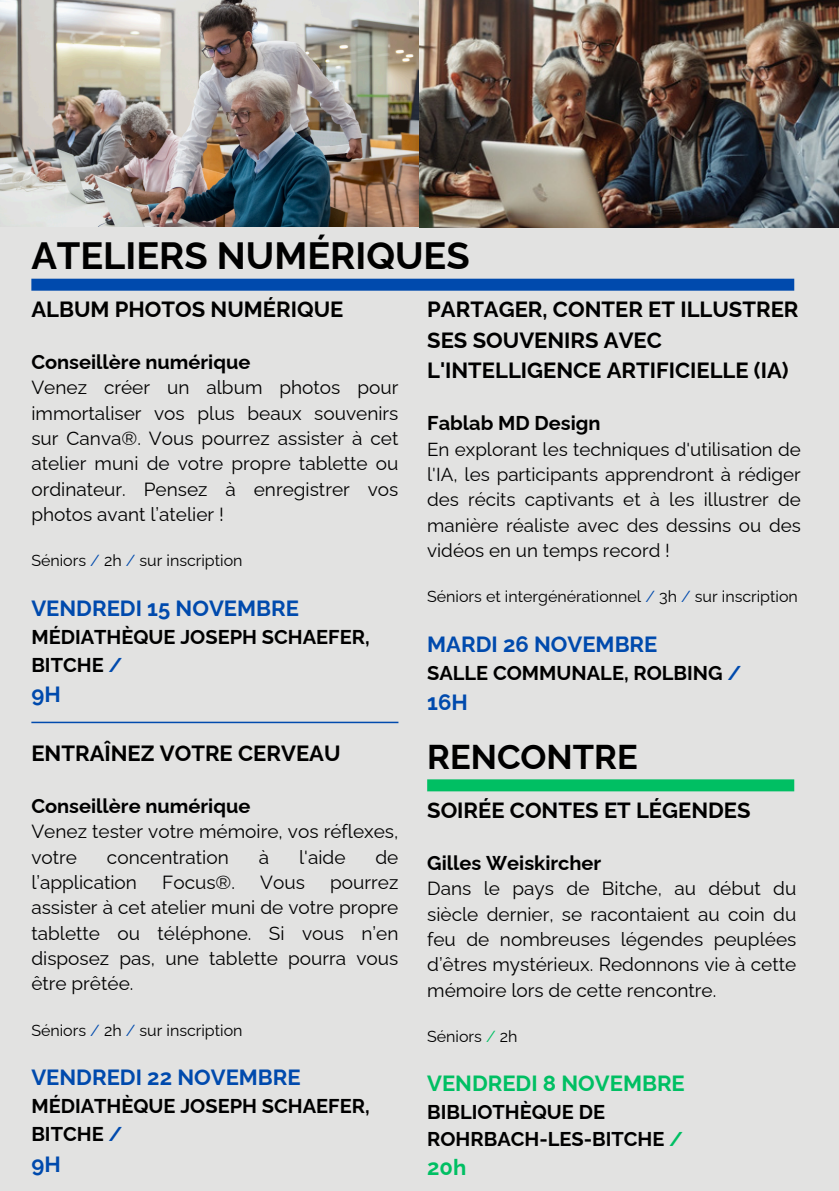
<style>
.page{position:relative;width:839px;height:1191px;background:#fff}
.page>*{position:absolute;margin:0;border:0;box-sizing:border-box;transform-origin:0 0}
.t1{font:700 38px "Raleway";color:#000}
.t2{font:700 34.4px "Raleway";color:#000}
.t3{font:700 22px/30.6px "Raleway";color:#000}
.t4{font:700 22px "Raleway";color:#004aad}
.t5{font:700 22px "Raleway";color:#00bf63}
.t6{font:700 20px/28px "Raleway";color:#000}
.t7{font:19px/25.4px "Raleway";color:#000;text-align:justify}
.t8{font:18.8px/25.4px "Raleway";color:#000;text-align:justify}
.t9{font:16px "Raleway";color:#000}
.s1{color:#004aad}
.s2{color:#00bf63}
</style>
<div class="page">
<div style="left:0;top:0;width:838px;height:1191px;background:#e2e2e1"></div>
<img style="left:0;top:0;width:838px;height:228px">
<div style="left:31px;top:279px;width:763px;height:12px;background:#004aad"></div>
<div style="left:427px;top:779px;width:367px;height:12px;background:#00bf63"></div>
<hr style="left:31px;top:722px;width:367px;height:1px;background:#004aad">
<h1 class="t1" style="left:31px;top:233px;width:440px">ATELIERS NUMÉRIQUES</h1>
<p class="t3" style="left:31px;top:294px;width:313px">ALBUM PHOTOS NUMÉRIQUE</p>
<p class="t6" style="left:31px;top:348px;width:220px">Conseillère numérique</p>
<p class="t7" style="left:31px;top:375px;width:368px">Venez créer un album photos pour immortaliser vos plus beaux souvenirs sur Canva®. Vous pourrez assister à cet atelier muni de votre propre tablette ou ordinateur. Pensez à enregistrer vos photos avant l’atelier !</p>
<p class="t9" style="left:31px;top:551px;width:213px">Séniors <span class="s1">/</span> 2h <span class="s1">/</span> sur inscription</p>
<p class="t4" style="left:31px;top:595px;width:269px">VENDREDI 15 NOVEMBRE</p>
<p class="t6" style="left:31px;top:623px;width:340px">MÉDIATHÈQUE JOSEPH SCHAEFER,<br>BITCHE <span class="s1">/</span></p>
<p class="t4" style="left:31px;top:682px;width:31px">9H</p>
<p class="t3" style="left:31px;top:738px;width:310px">ENTRAÎNEZ VOTRE CERVEAU</p>
<p class="t6" style="left:31px;top:792px;width:220px">Conseillère numérique</p>
<p class="t7" style="left:31px;top:819px;width:368px">Venez tester votre mémoire, vos réflexes, votre</p>
<p class="t7" style="left:107px;top:844px;width:123px">concentration</p>
<p class="t7" style="left:259px;top:844px;width:12px">à</p>
<p class="t7" style="left:299px;top:844px;width:48px">l'aide</p>
<p class="t7" style="left:375px;top:844px;width:24px">de</p>
<p class="t7" style="left:31px;top:870px;width:107px">l’application</p>
<p class="t7" style="left:162px;top:870px;width:74px">Focus®.</p>
<p class="t7" style="left:260px;top:870px;width:46px">Vous</p>
<p class="t7" style="left:31px;top:870px;width:368px;text-indent:299px">pourrez assister à cet atelier muni de votre propre tablette ou téléphone. Si vous n’en disposez pas, une tablette pourra vous être prêtée.</p>
<p class="t9" style="left:31px;top:1021px;width:213px">Séniors <span class="s1">/</span> 2h <span class="s1">/</span> sur inscription</p>
<p class="t4" style="left:31px;top:1064px;width:271px">VENDREDI 22 NOVEMBRE</p>
<p class="t6" style="left:31px;top:1092px;width:340px">MÉDIATHÈQUE JOSEPH SCHAEFER,<br>BITCHE <span class="s1">/</span></p>
<p class="t4" style="left:31px;top:1151px;width:31px">9H</p>
<p class="t3" style="left:427px;top:294px;width:373px">PARTAGER, CONTER ET ILLUSTRER<br>SES SOUVENIRS AVEC<br>L'INTELLIGENCE ARTIFICIELLE (IA)</p>
<p class="t6" style="left:427px;top:409px;width:175px">Fablab MD Design</p>
<p class="t8" style="left:427px;top:436px;width:375px">En explorant les techniques d'utilisation de l'IA, les participants apprendront à rédiger des récits captivants et à les illustrer de manière réaliste avec des dessins ou des vidéos en un temps record !</p>
<p class="t9" style="left:427px;top:587px;width:372px">Séniors et intergénérationnel <span class="s1">/</span> 3h <span class="s1">/</span> sur inscription</p>
<p class="t4" style="left:427px;top:631px;width:232px">MARDI 26 NOVEMBRE</p>
<p class="t6" style="left:427px;top:659px;width:316px">SALLE COMMUNALE, ROLBING <span class="s1">/</span></p>
<p class="t4" style="left:427px;top:690px;width:42px">16H</p>
<h1 class="t2" style="left:427px;top:737px;width:212px">RENCONTRE</h1>
<p class="t3" style="left:427px;top:795px;width:325px">SOIRÉE CONTES ET LÉGENDES</p>
<p class="t6" style="left:427px;top:849px;width:176px">Gilles Weiskircher</p>
<p class="t7" style="left:427px;top:876px;width:370px">Dans le pays de Bitche, au début du siècle dernier, se racontaient au coin du feu de nombreuses légendes peuplées d’êtres mystérieux. Redonnons vie à cette mémoire lors de cette rencontre.</p>
<p class="t9" style="left:427px;top:1027px;width:92px">Séniors <span class="s2">/</span> 2h</p>
<p class="t5" style="left:427px;top:1070px;width:259px">VENDREDI 8 NOVEMBRE</p>
<p class="t6" style="left:427px;top:1099px;width:257px;line-height:26.6px">BIBLIOTHÈQUE DE<br>ROHRBACH-LES-BITCHE <span class="s2">/</span></p>
<p class="t5" style="left:427px;top:1154px;width:41px">20h</p>
</div>
